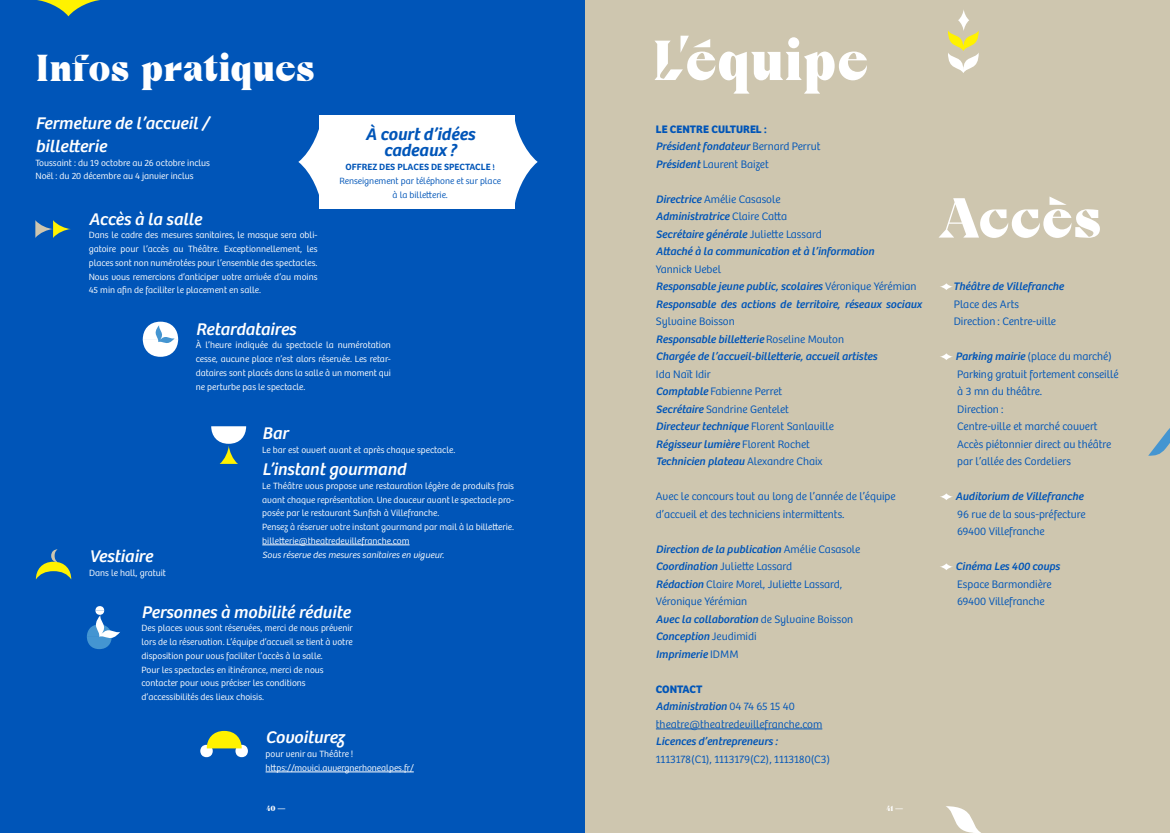
<style>
.page{position:relative;width:1170px;height:833px;background:#fff}
.page>*{position:absolute;margin:0;border:0;box-sizing:border-box;transform-origin:0 0}
.t1{font:900 56.25px "Cako";color:#fff}
.t2{font:900 37.5px "Cako";letter-spacing:-.01em;color:#fff}
.t3{font:italic 17.5px/22.5px "Bree";color:#fff}
.t4{font:italic 600 17.5px/16.2px "Bree";color:#0055b8;text-align:center}
.t5{font:300 11.25px/17.5px "Bree";color:#0055b8}
.t6{font:italic 11.25px/17.5px "Bree";color:#0055b8}
.t7{font:300 9.38px/13.8px "Bree";color:#fff}
.t8{font:300 9.38px/13.8px "Bree";color:#0055b8;text-align:center}
.t9{font:italic 300 9.38px "Bree";color:#fff}
.t10{font:600 9.38px "Bree";color:#0055b8}
.t11{font:900 7.5px "Cako";color:#fff}
.s1{font-weight:700;font-style:normal}
.s2{font-weight:300;font-style:normal}
.s3{font-weight:400;font-style:italic}
.s4{font-weight:700}
.s5{font-family:"Bree";font-weight:400}
</style>
<div class="page">
<div style="left:0;top:0;width:585px;height:833px;background:#0055b8"></div>
<div style="left:585px;top:0;width:584px;height:833px;background:#cec6af"></div>
<svg style="left:211px;top:426px;width:35px;height:38px"></svg>
<svg style="left:35px;top:220px;width:36px;height:18px"></svg>
<svg style="left:143px;top:322px;width:35px;height:35px"></svg>
<hr style="left:262px;top:544px;width:147px;height:1px;background:#fff">
<svg style="left:36px;top:549px;width:35px;height:30px"></svg>
<svg style="left:87px;top:606px;width:33px;height:43px"></svg>
<div style="left:319px;top:115px;width:195px;height:94px;background:#fff"></div>
<svg style="left:490px;top:115px;width:47px;height:94px"></svg>
<svg style="left:298px;top:115px;width:47px;height:94px"></svg>
<svg style="left:1148px;top:429px;width:21px;height:27px"></svg>
<svg style="left:939px;top:283px;width:14px;height:7px"></svg>
<svg style="left:939px;top:353px;width:14px;height:7px"></svg>
<svg style="left:939px;top:493px;width:14px;height:7px"></svg>
<svg style="left:939px;top:563px;width:14px;height:7px"></svg>
<hr style="left:656px;top:728px;width:166px;height:1px;background:#0055b8">
<svg style="left:946px;top:806px;width:35px;height:27px"></svg>
<svg style="left:37px;top:0;width:63px;height:16px"></svg>
<svg style="left:958px;top:9px;width:11px;height:22px"></svg>
<svg style="left:948px;top:30px;width:30px;height:43px"></svg>
<hr style="left:265px;top:771px;width:149px;height:1px;background:#fff">
<svg style="left:200px;top:731px;width:48px;height:26px"></svg>
<h2 class="t2" style="left:36px;top:45px;width:281px">Infos pratiques</h2>
<h3 class="t3" style="left:35px;top:113px;width:175px">Fermeture de l’accueil / billetterie</h3>
<p class="t7" style="left:35px;top:156px;width:176px">Toussaint : du 19 octobre au 26 octobre inclus<br>Noël : du 20 décembre au 4 janvier inclus</p>
<h3 class="t3" style="left:89px;top:208px;width:114px">Accès à la salle</h3>
<p class="t7" style="left:89px;top:229px;width:230px;text-align:justify">Dans le cadre des mesures sanitaires, le masque sera obli&shy;gatoire pour l’accès au Théâtre. Exceptionnellement, les places sont non numérotées pour l’ensemble des spectacles.<br>Nous vous remercions d’anticiper votre arrivée d’au moins 45 min afin de faciliter le placement en salle.</p>
<h3 class="t4" style="left:365px;top:126px;width:111px">À court d’idées cadeaux ?</h3>
<p class="t10" style="left:345px;top:161px;width:151px">OFFREZ DES PLACES DE SPECTACLE !</p>
<p class="t8" style="left:339px;top:174px;width:163px">Renseignement par téléphone et sur place à la billetterie.</p>
<h3 class="t3" style="left:196px;top:318px;width:101px">Retardataires</h3>
<p class="t7" style="left:196px;top:339px;width:196px;text-align:justify">À l’heure indiquée du spectacle la numérotation cesse, aucune place n’est alors réservée. Les retar&shy;dataires sont placés dans la salle à un moment qui ne perturbe pas le spectacle.</p>
<h3 class="t3" style="left:262px;top:422px;width:27px">Bar</h3>
<p class="t7" style="left:262px;top:443px;width:194px">Le bar est ouvert avant et après chaque spectacle.</p>
<h3 class="t3" style="left:262px;top:458px;width:145px">L’instant gourmand</h3>
<p class="t7" style="left:262px;top:479px;width:253px">Le Théâtre vous propose une restauration légère de produits frais avant chaque représentation. Une douceur avant le spectacle pro&shy;posée par le restaurant Sunfish à Villefranche.<br>Pensez à réserver votre instant gourmand par mail à la billetterie. billetterie@theatredevillefranche.com</p>
<h3 class="t3" style="left:89px;top:545px;width:65px">Vestiaire</h3>
<p class="t9" style="left:262px;top:549px;width:183px">Sous réserve des mesures sanitaires en vigueur.</p>
<p class="t7" style="left:89px;top:566px;width:78px">Dans le hall, gratuit</p>
<h3 class="t3" style="left:142px;top:601px;width:210px">Personnes à mobilité réduite</h3>
<p class="t7" style="left:142px;top:621px;width:213px">Des places vous sont réservées, merci de nous prévenir lors de la réservation. L’équipe d’accueil se tient à votre disposition pour vous faciliter l’accès à la salle.<br>Pour les spectacles en itinérance, merci de nous contacter pour vous préciser les conditions d’accessibilités des lieux choisis.</p>
<h3 class="t3" style="left:265px;top:726px;width:80px">Covoiturez</h3>
<p class="t7" style="left:265px;top:747px;width:150px">pour venir au Théâtre ! https://movici.auvergnerhonealpes.fr/</p>
<h1 class="t1" style="left:652px;top:27px;width:218px">L’équipe</h1>
<p class="t6" style="left:656px;top:120px;width:166px"><span class="s1">LE CENTRE CULTUREL :<br></span>Président fondateur <span class="s2">Bernard Perrut<br></span>Président <span class="s2">Laurent Baizet</span></p>
<p class="t6" style="left:656px;top:190px;width:220px">Directrice <span class="s2">Amélie Casasole<br></span>Administratrice <span class="s2">Claire Catta<br></span>Secrétaire générale <span class="s2">Juliette Lassard<br></span>Attaché à la communication et à l’information</p>
<p class="t6" style="left:656px;top:260px;width:267px"><span class="s2">Yannick Uebel<br></span>Responsable jeune public, scolaires <span class="s2">Véronique Yérémian<br></span>Responsable des actions de territoire, réseaux sociaux</p>
<p class="t6" style="left:656px;top:313px;width:223px"><span class="s2">Sylvaine Boisson<br></span>Responsable billetterie <span class="s2">Roseline Mouton<br></span>Chargée de l’accueil-billetterie, accueil artistes</p>
<p class="t5" style="left:656px;top:365px;width:179px">Ida Naït Idir<br><span class="s3">Comptable</span> Fabienne Perret<br><span class="s3">Secrétaire</span> Sandrine Gentelet<br><span class="s3">Directeur technique</span> Florent Sanlaville<br><span class="s3">Régisseur lumière</span> Florent Rochet<br><span class="s3">Technicien plateau</span> Alexandre Chaix</p>
<p class="t5" style="left:656px;top:488px;width:241px">Avec le concours tout au long de l’année de l’équipe d’accueil et des techniciens intermittents.</p>
<p class="t5" style="left:656px;top:540px;width:206px"><span class="s3">Direction de la publication</span> Amélie Casasole<br><span class="s3">Coordination</span> Juliette Lassard<br><span class="s3">Rédaction</span> Claire Morel, Juliette Lassard,<br>Véronique Yérémian<br><span class="s3">Avec la collaboration</span> de Sylvaine Boisson<br><span class="s3">Conception</span> Jeudimidi<br><span class="s3">Imprimerie</span> IDMM</p>
<p class="t5" style="left:656px;top:680px;width:168px"><span class="s4">CONTACT<br></span><span class="s3">Administration</span> 04 74 65 15 40 theatre@theatredevillefranche.com</p>
<p class="t6" style="left:656px;top:733px;width:123px">Licences d’entrepreneurs :</p>
<p class="t5" style="left:656px;top:750px;width:176px">1113178(C1), 1113179(C2), 1113180(C3)</p>
<p class="t11" style="left:266px;top:804px;width:20px">40 <span class="s5">—</span></p>
<p class="t11" style="left:886px;top:804px;width:18px">41 <span class="s5">—</span></p>
<h1 class="t1" style="left:939px;top:185px;width:164px">Accès</h1>
<p class="t6" style="left:953px;top:278px;width:112px">Théâtre de Villefranche</p>
<p class="t5" style="left:953px;top:295px;width:104px">Place des Arts<br>Direction : Centre-ville</p>
<p class="t5" style="left:955px;top:348px;width:164px"><span class="s3">Parking mairie</span> (place du marché)<br>Parking gratuit fortement conseillé à 3 mn du théâtre.<br>Direction :<br>Centre-ville et marché couvert<br>Accès piétonnier direct au théâtre par l’allée des Cordeliers</p>
<p class="t6" style="left:955px;top:488px;width:129px">Auditorium de Villefranche</p>
<p class="t5" style="left:957px;top:505px;width:130px">96 rue de la sous-préfecture<br>69400 Villefranche</p>
<p class="t6" style="left:955px;top:558px;width:106px">Cinéma Les 400 coups</p>
<p class="t5" style="left:957px;top:575px;width:96px">Espace Barmondière<br>69400 Villefranche</p>
</div>
